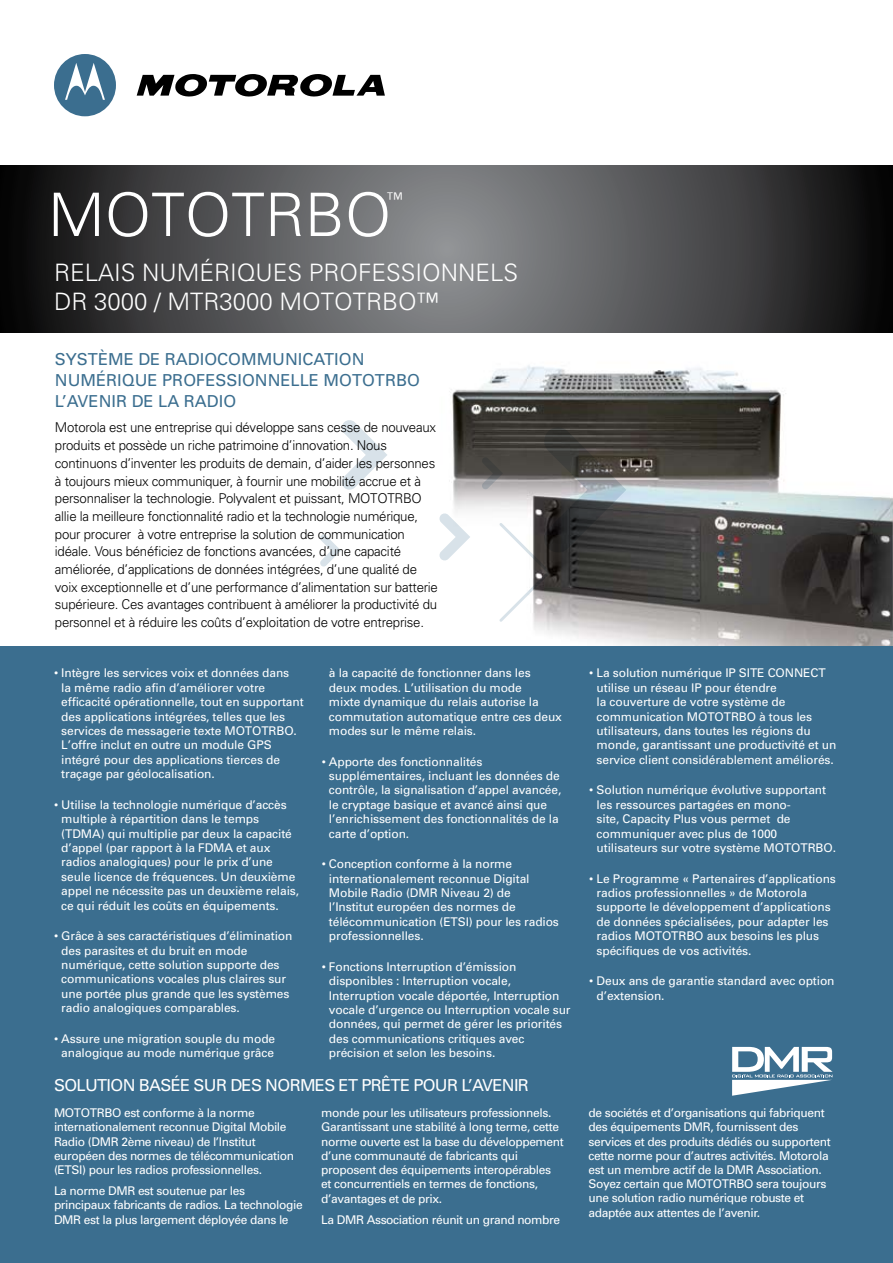
<style>
.page{position:relative;width:893px;height:1263px;background:#fff}
.page>*{position:absolute;margin:0;border:0;box-sizing:border-box;transform-origin:0 0}
.t1{font:300 60px "Univers";color:#fff}
.t2{font:300 24px/28.8px "Univers";color:#fff}
.t3{font:300 17.55px "Univers";color:#fff}
.t4{font:16.5px/21px "Univers";color:#3b6e8f}
.t5{font:16.5px "Univers";color:#fff}
.t6{font:300 13.5px/17.7px "Univers";letter-spacing:-.02em;color:#000}
.t7{font:12px/14.4px "Univers";letter-spacing:-.01em;color:#fff}
.t8{font:12px/14.2px "Univers";letter-spacing:-.03em;color:#fff}
</style>
<div class="page">
<img style="left:451px;top:365px;width:442px;height:281px">
<svg style="left:54px;top:54px;width:62px;height:62px"></svg>
<svg style="left:137px;top:74px;width:248px;height:23px"></svg>
<svg style="left:439px;top:513px;width:31px;height:48px"></svg>
<svg style="left:342px;top:420px;width:45px;height:70px"></svg>
<svg style="left:482px;top:426px;width:144px;height:196px"></svg>
<svg style="left:320px;top:534px;width:21px;height:33px"></svg>
<svg style="left:0;top:165px;width:893px;height:167px;background:#4d4e4f"></svg>
<div style="left:0;top:646px;width:893px;height:617px;background:#3b6e8f"></div>
<svg style="left:732px;top:1047px;width:101px;height:49px"></svg>
<h1 class="t1" style="left:48px;top:179px;width:345px">MOTOTRBO</h1>
<h3 class="t3" style="left:387px;top:188px;width:18px">™</h3>
<h2 class="t2" style="left:54px;top:257px;width:466px">RELAIS NUMÉRIQUES PROFESSIONNELS<br>DR 3000 / MTR3000 MOTOTRBO™</h2>
<h3 class="t4" style="left:55px;top:349px;width:366px">SYSTÈME DE RADIOCOMMUNICATION<br>NUMÉRIQUE PROFESSIONNELLE MOTOTRBO<br>L’AVENIR DE LA RADIO</h3>
<p class="t6" style="left:55px;top:418px;width:384px">Motorola est une entreprise qui développe sans cesse de nouveaux produits et possède un riche patrimoine d’innovation. Nous continuons d’inventer les produits de demain, d’aider les personnes à toujours mieux communiquer, à fournir une mobilité accrue et à personnaliser la technologie. Polyvalent et puissant, MOTOTRBO allie la meilleure fonctionnalité radio et la technologie numérique, pour procurer à votre entreprise la solution de communication idéale. Vous bénéficiez de fonctions avancées, d’une capacité améliorée, d’applications de données intégrées, d’une qualité de voix exceptionnelle et d’une performance d’alimentation sur batterie supérieure. Ces avantages contribuent à améliorer la productivité du personnel et à réduire les coûts d’exploitation de votre entreprise.</p>
<p class="t7" style="left:61px;top:666px;width:244px;text-indent:-7px">• Intègre les services voix et données dans<br>la même radio afin d’améliorer votre efficacité opérationnelle, tout en supportant des applications intégrées, telles que les services de messagerie texte MOTOTRBO.<br>L’offre inclut en outre un module GPS intégré pour des applications tierces de traçage par géolocalisation.</p>
<p class="t7" style="left:61px;top:797px;width:239px;text-indent:-7px">• Utilise la technologie numérique d’accès multiple à répartition dans le temps (TDMA) qui multiplie par deux la capacité d’appel (par rapport à la FDMA et aux radios analogiques) pour le prix d’une seule licence de fréquences. Un deuxième appel ne nécessite pas un deuxième relais, ce qui réduit les coûts en équipements.</p>
<p class="t7" style="left:61px;top:928px;width:233px;text-indent:-7px">• Grâce à ses caractéristiques d’élimination des parasites et du bruit en mode numérique, cette solution supporte des communications vocales plus claires sur une portée plus grande que les systèmes radio analogiques comparables.</p>
<p class="t7" style="left:54px;top:1031px;width:223px;text-align:center">• Assure une migration souple du mode analogique au mode numérique grâce</p>
<p class="t7" style="left:329px;top:666px;width:234px">à la capacité de fonctionner dans les<br>deux modes. L’utilisation du mode<br>mixte dynamique du relais autorise la commutation automatique entre ces deux modes sur le même relais.</p>
<p class="t7" style="left:329px;top:754px;width:234px;text-indent:-7px">• Apporte des fonctionnalités supplémentaires, incluant les données de contrôle, la signalisation d’appel avancée, le cryptage basique et avancé ainsi que l’enrichissement des fonctionnalités de la carte d’option.</p>
<p class="t7" style="left:329px;top:856px;width:232px;text-indent:-7px">• Conception conforme à la norme internationalement reconnue Digital<br>Mobile Radio (DMR Niveau 2) de<br>l’Institut européen des normes de télécommunication (ETSI) pour les radios professionnelles.</p>
<p class="t7" style="left:329px;top:959px;width:243px;text-indent:-7px">• Fonctions Interruption d’émission disponibles : Interruption vocale, Interruption vocale déportée, Interruption vocale d’urgence ou Interruption vocale sur données, qui permet de gérer les priorités des communications critiques avec précision et selon les besoins.</p>
<h3 class="t5" style="left:54px;top:1075px;width:22px">Solution</h3>
<h3 class="t5" style="left:139px;top:1075px;width:11px">basée</h3>
<h3 class="t5" style="left:194px;top:1075px;width:12px">sur</h3>
<h3 class="t5" style="left:230px;top:1075px;width:11px">des</h3>
<h3 class="t5" style="left:265px;top:1075px;width:13px">normes</h3>
<h3 class="t5" style="left:339px;top:1075px;width:87px">etprêtepour</h3>
<h3 class="t5" style="left:461px;top:1075px;width:21px">l’avenir</h3>
<p class="t8" style="left:54px;top:1105px;width:241px">MOTOTRBO est conforme à la norme internationalement reconnue Digital Mobile Radio (DMR 2ème niveau) de l’Institut européen des normes de télécommunication (ETSI) pour les radios professionnelles.</p>
<p class="t8" style="left:54px;top:1183px;width:250px">La norme DMR est soutenue par les principaux fabricants de radios. La technologie<br>DMR est la plus largement déployée dans le</p>
<p class="t8" style="left:321px;top:1105px;width:244px">monde pour les utilisateurs professionnels.<br>Garantissant une stabilité à long terme, cette norme ouverte est la base du développement d’une communauté de fabricants qui proposent des équipements interopérables et concurrentiels en termes de fonctions, d’avantages et de prix.</p>
<p class="t8" style="left:321px;top:1212px;width:240px">La DMR Association réunit un grand nombre</p>
<p class="t7" style="left:597px;top:666px;width:241px;text-indent:-7px">• La solution numérique IP SITE CONNECT utilise un réseau IP pour étendre<br>la couverture de votre système de communication MOTOTRBO à tous les utilisateurs, dans toutes les régions du monde, garantissant une productivité et un service client considérablement améliorés.</p>
<p class="t7" style="left:597px;top:783px;width:241px;text-indent:-7px">• Solution numérique évolutive supportant les ressources partagées en mono-<br>site, Capacity Plus vous permet de communiquer avec plus de 1000 utilisateurs sur votre système MOTOTRBO.</p>
<p class="t7" style="left:597px;top:871px;width:241px;text-indent:-7px">• Le Programme « Partenaires d’applications radios professionnelles » de Motorola supporte le développement d’applications de données spécialisées, pour adapter les radios MOTOTRBO aux besoins les plus spécifiques de vos activités.</p>
<p class="t7" style="left:597px;top:973px;width:239px;text-indent:-7px">• Deux ans de garantie standard avec option d’extension.</p>
<p class="t8" style="left:588px;top:1105px;width:244px">de sociétés et d’organisations qui fabriquent des équipements DMR, fournissent des services et des produits dédiés ou supportent cette norme pour d’autres activités. Motorola est un membre actif de la DMR Association.<br>Soyez certain que MOTOTRBO sera toujours une solution radio numérique robuste et adaptée aux attentes de l’avenir.</p>
</div>
